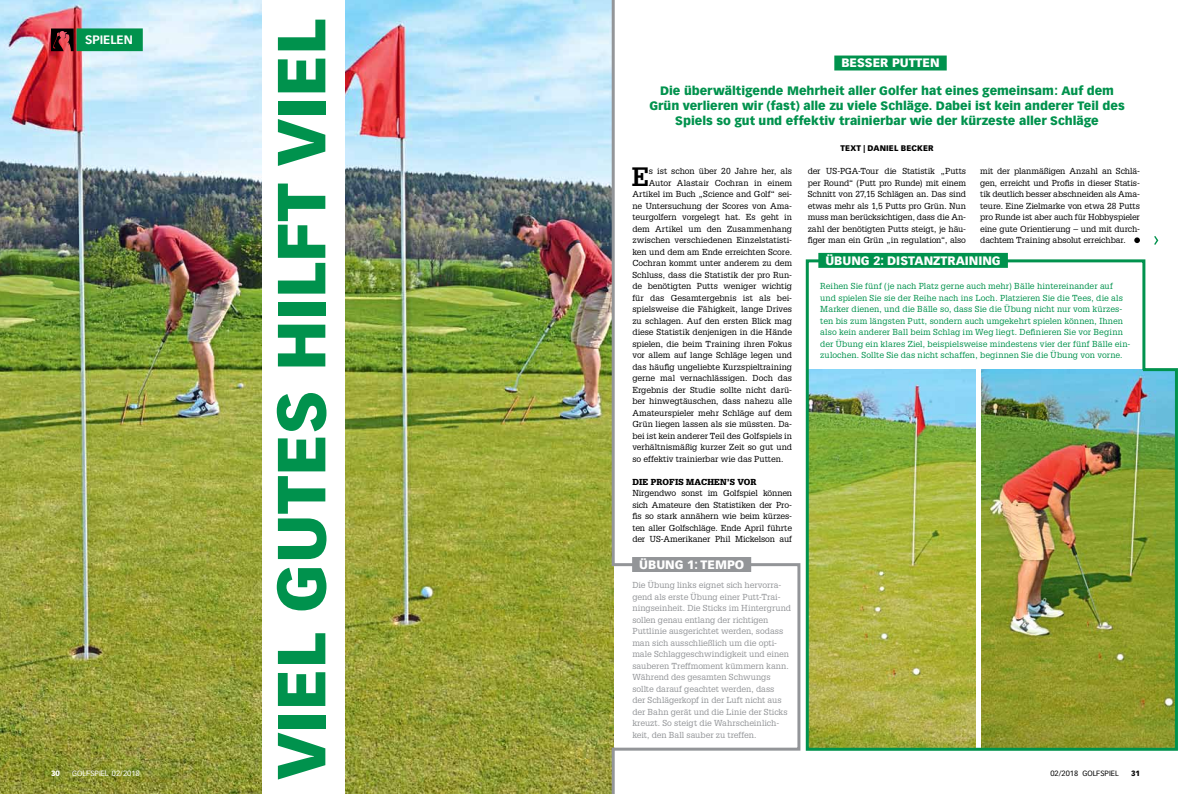
<style>
.page{position:relative;width:1191px;height:794px;background:#fff}
.page>*{position:absolute;margin:0;border:0;box-sizing:border-box;transform-origin:0 0}
.t1{font:900 66.6px "Vectora LH";color:#00924d}
.t2{font:700 26px "Glypha LT Std";color:#000}
.t3{font:900 12px/15px "Vectora LH";letter-spacing:-.005em;color:#00924d;text-align:center}
.t4{font:900 12px "Vectora LH";color:#fff}
.t5{font:700 12px "Vectora LH";color:#fff}
.t6{font:8.5px/11.5px "Glypha LT Std";letter-spacing:-.005em;color:#000;text-align:justify}
.t7{font:8.5px/11.5px "Glypha LT Std";letter-spacing:-.005em;color:#939598}
.t8{font:8.5px/11.5px "Glypha LT Std";letter-spacing:.005em;color:#00924d}
.t9{font:900 8.5px "Glypha LT Std";letter-spacing:.015em;color:#000}
.t10{font:900 8px "Vectora LH";letter-spacing:.015em;color:#000}
.t11{font:7.5px "Vectora LH";color:#000}
.t12{font:7.5px "Vectora LH";color:#fff}
.t13{font:900 7.5px "Vectora LH";color:#000}
.t14{font:900 7.5px "Vectora LH";color:#fff}
</style>
<div class="page">
<div style="left:570px;top:563px;width:230px;height:187px;border:3px solid #939598"></div>
<div style="left:834px;top:56px;width:112px;height:14px;background:#00924d"></div>
<div style="left:632px;top:557px;width:119px;height:15px;background:#939598"></div>
<svg style="left:1154px;top:236px;width:4px;height:9px"></svg>
<img style="left:0;top:0;width:261px;height:794px">
<img style="left:345px;top:0;width:268px;height:794px">
<img style="left:805px;top:259px;width:373px;height:492px">
<svg style="left:1134px;top:237px;width:6px;height:6px"></svg>
<div style="left:818px;top:253px;width:190px;height:15px;background:#00924d"></div>
<hr style="left:611px;top:0;width:3px;height:566px;background:#939598">
<hr style="left:611px;top:747px;width:3px;height:47px;background:#939598">
<svg style="left:51px;top:28px;width:23px;height:23px"></svg>
<div style="left:77px;top:28px;width:66px;height:23px;background:#00924d"></div>
<h3 class="t5" style="left:85px;top:33px;width:49px">SPIELEN</h3>
<p class="t14" style="left:51px;top:769px;width:10px">30</p>
<p class="t12" style="left:72px;top:769px;width:69px">GOLFSPIEL 02/2018</p>
<h1 class="t1" style="left:260px;top:779px;width:762px;rotate:-90deg">viel gutes hilft viel</h1>
<h3 class="t4" style="left:841px;top:56px;width:100px">besser putten</h3>
<h3 class="t3" style="left:649px;top:83px;width:477px">Die überwältigende Mehrheit aller Golfer hat eines gemeinsam: Auf dem<br>Grün verlieren wir (fast) alle zu viele Schläge. Dabei ist kein anderer Teil des<br>Spiels so gut und effektiv trainierbar wie der kürzeste aller Schläge</h3>
<p class="t10" style="left:840px;top:143px;width:95px">Text | Daniel Becker</p>
<h2 class="t2" style="left:632px;top:160px;width:19px">E</h2>
<p class="t6" style="left:649px;top:165px;width:145px">s ist schon über 20 Jahre her, als</p>
<p class="t6" style="left:649px;top:177px;width:145px">Autor Alastair Cochran in einem</p>
<p class="t6" style="left:632px;top:188px;width:161px">Artikel im Buch „Science and Golf“ sei-</p>
<p class="t6" style="left:632px;top:200px;width:161px">ne Untersuchung der Scores von Ama-</p>
<p class="t6" style="left:632px;top:211px;width:161px">teurgolfern vorgelegt hat. Es geht in</p>
<p class="t6" style="left:632px;top:223px;width:161px">dem Artikel um den Zusammenhang</p>
<p class="t6" style="left:632px;top:234px;width:161px">zwischen verschiedenen Einzelstatisti-</p>
<p class="t6" style="left:632px;top:246px;width:161px">ken und dem am Ende erreichten Score.</p>
<p class="t6" style="left:632px;top:257px;width:161px">Cochran kommt unter anderem zu dem</p>
<p class="t6" style="left:632px;top:269px;width:161px">Schluss, dass die Statistik der pro Run-</p>
<p class="t6" style="left:632px;top:280px;width:161px">de benötigten Putts weniger wichtig</p>
<p class="t6" style="left:632px;top:292px;width:161px">für das Gesamtergebnis ist als bei-</p>
<p class="t6" style="left:632px;top:303px;width:161px">spielsweise die Fähigkeit, lange Drives</p>
<p class="t6" style="left:632px;top:315px;width:161px">zu schlagen. Auf den ersten Blick mag</p>
<p class="t6" style="left:632px;top:326px;width:161px">diese Statistik denjenigen in die Hände</p>
<p class="t6" style="left:632px;top:338px;width:161px">spielen, die beim Training ihren Fokus</p>
<p class="t6" style="left:632px;top:349px;width:161px">vor allem auf lange Schläge legen und</p>
<p class="t6" style="left:632px;top:361px;width:161px">das häufig ungeliebte Kurzspieltraining</p>
<p class="t6" style="left:632px;top:372px;width:161px">gerne mal vernachlässigen. Doch das</p>
<p class="t6" style="left:632px;top:384px;width:161px">Ergebnis der Studie sollte nicht darü-</p>
<p class="t6" style="left:632px;top:395px;width:161px">ber hinwegtäuschen, dass nahezu alle</p>
<p class="t6" style="left:632px;top:407px;width:161px">Amateurspieler mehr Schläge auf dem</p>
<p class="t6" style="left:632px;top:418px;width:161px">Grün liegen lassen als sie müssten. Da-</p>
<p class="t6" style="left:632px;top:430px;width:161px">bei ist kein anderer Teil des Golfspiels in</p>
<p class="t6" style="left:632px;top:441px;width:161px">verhältnismäßig kurzer Zeit so gut und</p>
<p class="t6" style="left:632px;top:453px;width:152px">so effektiv trainierbar wie das Putten.</p>
<p class="t9" style="left:632px;top:476px;width:126px">DIE PROFIS MACHEN’S VOR</p>
<p class="t6" style="left:632px;top:487px;width:161px">Nirgendwo sonst im Golfspiel können sich Amateure den Statistiken der Pro&shy;fis so stark annähern wie beim kürzes&shy;ten aller Golfschläge. Ende April führte der US-Amerikaner Phil Mickelson auf</p>
<p class="t7" style="left:632px;top:579px;width:160px">Die Übung links eignet sich hervorra&shy;gend als erste Übung einer Putt-Trai&shy;ningseinheit. Die Sticks im Hintergrund sollen genau entlang der richtigen Puttlinie ausgerichtet werden, sodass man sich ausschließlich um die opti&shy;male Schlaggeschwindigkeit und einen sauberen Treffmoment kümmern kann.<br>Während des gesamten Schwungs sollte darauf geachtet werden, dass<br>der Schlägerkopf in der Luft nicht aus der Bahn gerät und die Linie der Sticks kreuzt. So steigt die Wahrscheinlich&shy;keit, den Ball sauber zu treffen.</p>
<h3 class="t4" style="left:639px;top:557px;width:106px">Übung 1: tempo</h3>
<p class="t6" style="left:807px;top:165px;width:160px">der US-PGA-Tour die Statistik „Putts per Round“ (Putt pro Runde) mit einem Schnitt von 27,15 Schlägen an. Das sind etwas mehr als 1,5 Putts pro Grün. Nun muss man berücksichtigen, dass die An&shy;zahl der benötigten Putts steigt, je häu&shy;figer man ein Grün „in regulation“, also</p>
<p class="t6" style="left:980px;top:165px;width:161px">mit der planmäßigen Anzahl an Schlä&shy;gen, erreicht und Profis in dieser Statis&shy;tik deutlich besser abschneiden als Ama&shy;teure. Eine Zielmarke von etwa 28 Putts pro Runde ist aber auch für Hobbyspieler eine gute Orientierung – und mit durch&shy;dachtem Training absolut erreichbar.</p>
<h3 class="t4" style="left:825px;top:253px;width:84px">Übung 2: Dista</h3>
<h3 class="t4" style="left:923px;top:253px;width:77px">nztraining</h3>
<p class="t8" style="left:820px;top:280px;width:312px">Reihen Sie fünf (je nach Platz gerne auch mehr) Bälle hintereinander auf und spielen Sie sie der Reihe nach ins Loch. Platzieren Sie die Tees, die als Marker dienen, und die Bälle so, dass Sie die Übung nicht nur vom kürzes&shy;ten bis zum längsten Putt, sondern auch umgekehrt spielen können, Ihnen also kein anderer Ball beim Schlag im Weg liegt. Definieren Sie vor Beginn der Übung ein klares Ziel, beispielsweise mindestens vier der fünf Bälle ein&shy;zulochen. Sollte Sie das nicht schaffen, beginnen Sie die Übung von vorne.</p>
<p class="t11" style="left:1050px;top:768px;width:70px">02/2018 GOLFSPIEL</p>
<p class="t13" style="left:1131px;top:769px;width:10px">31</p>
</div>
